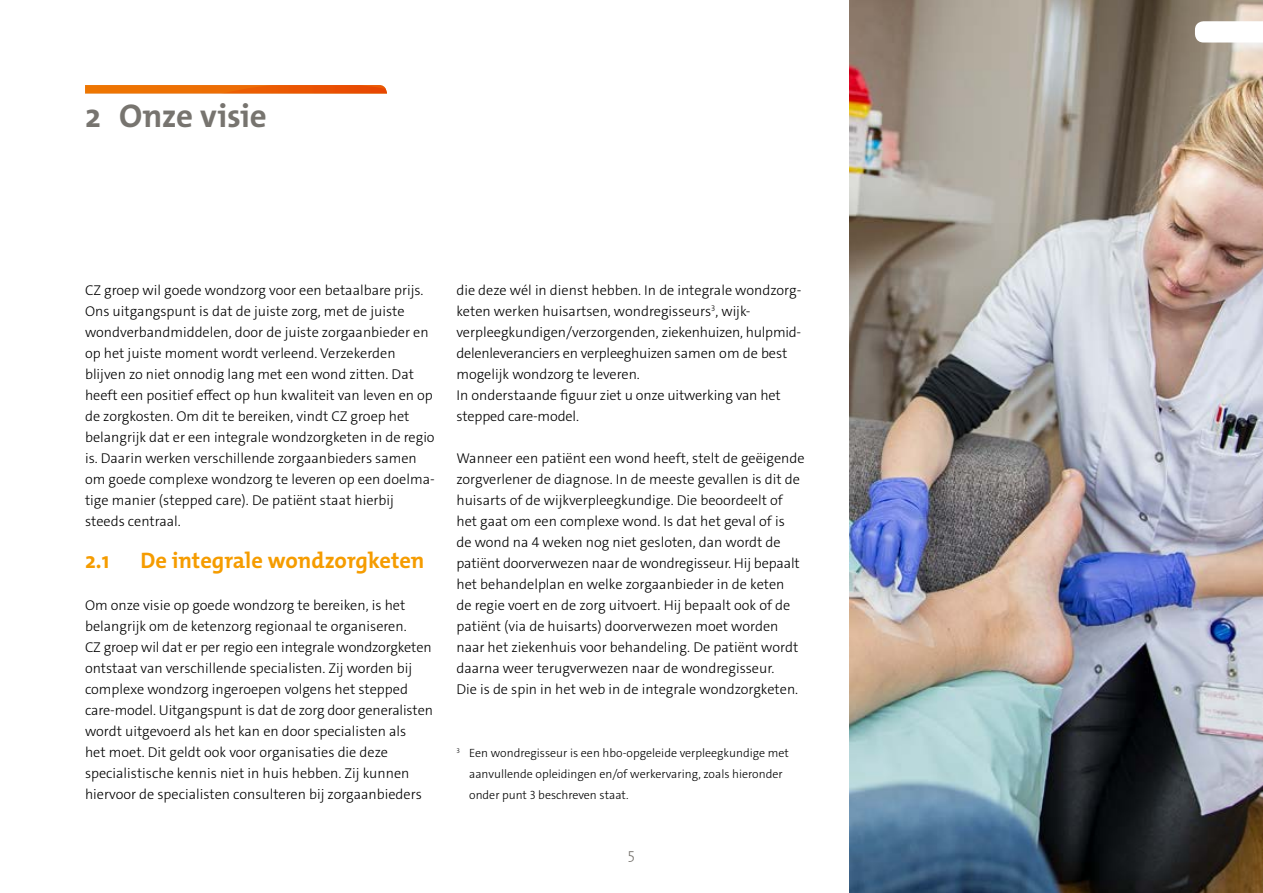
<style>
.page{position:relative;width:1263px;height:893px;background:#fff}
.page>*{position:absolute;margin:0;border:0;box-sizing:border-box;transform-origin:0 0}
.t1{font:700 33px "The Mix Os F";letter-spacing:-.01em;color:#77746f}
.t2{font:700 22.5px "The Mix Os F";color:#f59c00}
.t3{font:300 15px "The Mix Os F";color:#77746f}
.t4{font:300 14.25px/21px "The Sans C4 s";color:#000}
.t5{font:300 12px/21px "The Sans C4 s";color:#000}
</style>
<div class="page">
<svg style="left:85px;top:85px;width:302px;height:9px;background:#eb6a0e"></svg>
<img style="left:849px;top:0;width:414px;height:893px">
<svg style="left:1195px;top:21px;width:68px;height:22px"></svg>
<h1 class="t1" style="left:85px;top:95px;width:183px">2 Onze visie</h1>
<p class="t4" style="left:85px;top:280px;width:351px">CZ groep wil goede wondzorg voor een betaalbare prijs.<br>Ons uitgangspunt is dat de juiste zorg, met de juiste wondverbandmiddelen, door de juiste zorgaanbieder en op het juiste moment wordt verleend. Verzekerden blijven zo niet onnodig lang met een wond zitten. Dat heeft een positief effect op hun kwaliteit van leven en op de zorgkosten. Om dit te bereiken, vindt CZ groep het belangrijk dat er een integrale wondzorgketen in de regio is. Daarin werken verschillende zorgaanbieders samen om goede complexe wondzorg te leveren op een doelma&shy;tige manier (stepped care). De patiënt staat hierbij steeds centraal.</p>
<h2 class="t2" style="left:85px;top:546px;width:26px">2.1</h2>
<h2 class="t2" style="left:140px;top:546px;width:286px">De integrale wondzorgketen</h2>
<p class="t4" style="left:85px;top:595px;width:349px">Om onze visie op goede wondzorg te bereiken, is het belangrijk om de ketenzorg regionaal te organiseren.<br>CZ groep wil dat er per regio een integrale wondzorgketen ontstaat van verschillende specialisten. Zij worden bij complexe wondzorg ingeroepen volgens het stepped care-model. Uitgangspunt is dat de zorg door generalisten wordt uitgevoerd als het kan en door specialisten als<br>het moet. Dit geldt ook voor organisaties die deze specialistische kennis niet in huis hebben. Zij kunnen hiervoor de specialisten consulteren bij zorgaanbieders</p>
<p class="t4" style="left:456px;top:280px;width:346px">die deze wél in dienst hebben. In de integrale wondzorg&shy;keten werken huisartsen, wondregisseurs<sup>3</sup>, wijk&shy;verpleegkundigen/verzorgenden, ziekenhuizen, hulpmid&shy;delenleveranciers en verpleeghuizen samen om de best mogelijk wondzorg te leveren.<br>In onderstaande figuur ziet u onze uitwerking van het stepped care-model.</p>
<p class="t4" style="left:456px;top:448px;width:350px">Wanneer een patiënt een wond heeft, stelt de geëigende zorgverlener de diagnose. In de meeste gevallen is dit de huisarts of de wijkverpleegkundige. Die beoordeelt of het gaat om een complexe wond. Is dat het geval of is<br>de wond na 4 weken nog niet gesloten, dan wordt de patiënt doorverwezen naar de wondregisseur. Hij bepaalt het behandelplan en welke zorgaanbieder in de keten<br>de regie voert en de zorg uitvoert. Hij bepaalt ook of de patiënt (via de huisarts) doorverwezen moet worden naar het ziekenhuis voor behandeling. De patiënt wordt daarna weer terugverwezen naar de wondregisseur.<br>Die is de spin in het web in de integrale wondzorgketen.</p>
<p class="t5" style="left:469px;top:743px;width:321px;text-indent:-13px"><sup>3</sup> Een wondregisseur is een hbo-opgeleide verpleegkundige met aanvullende opleidingen en/of werkervaring, zoals hieronder onder punt 3 beschreven staat.</p>
<p class="t3" style="left:628px;top:844px;width:9px">5</p>
</div>
